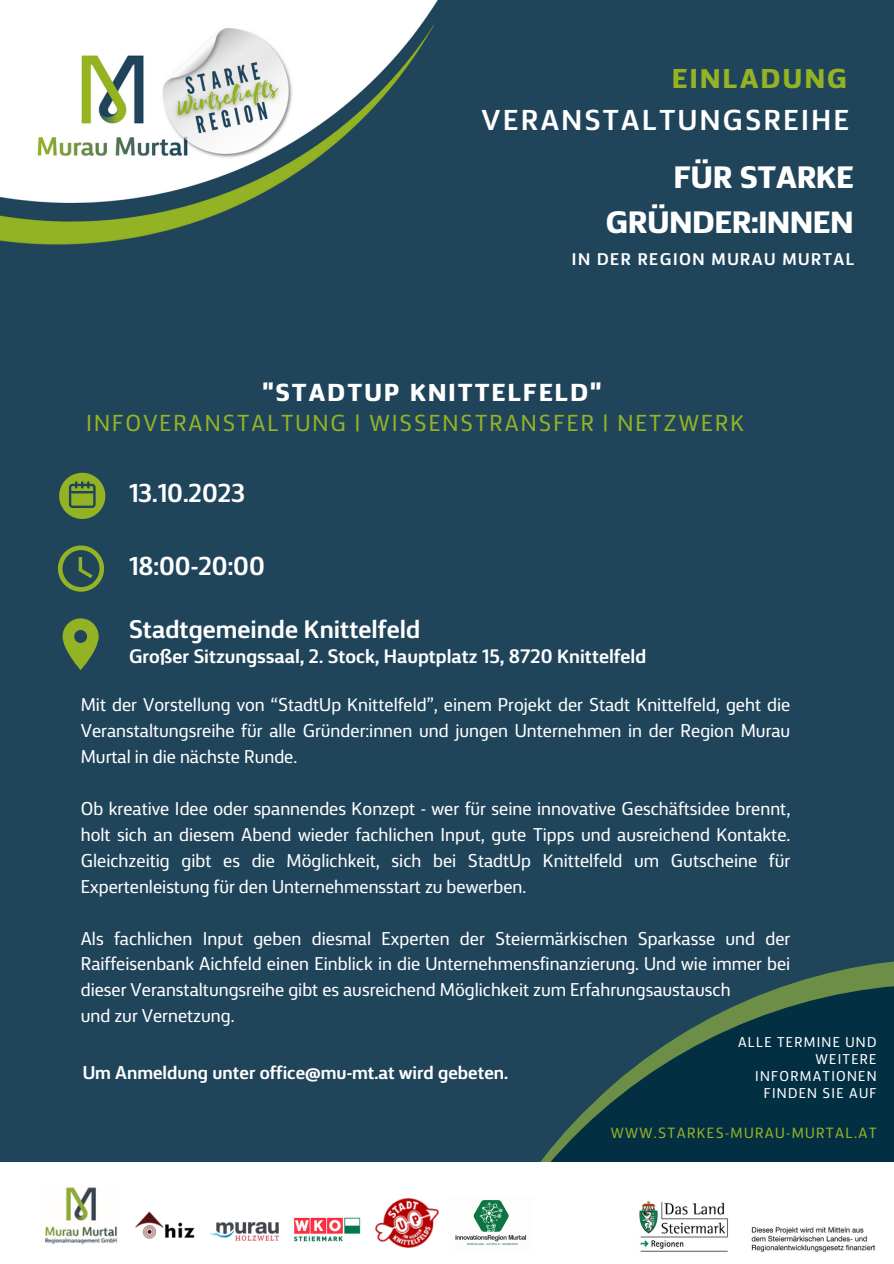
<style>
.page{position:relative;width:894px;height:1264px;background:#fff}
.page>*{position:absolute;margin:0;border:0;box-sizing:border-box;transform-origin:0 0}
.t1{font:800 31.35px "FS Silas Sans";color:#fff}
.t2{font:700 29.1px "FS Silas Sans";letter-spacing:.085em;color:#fff}
.t3{font:800 27.6px "FS Silas Sans";letter-spacing:.085em;color:#94b324}
.t4{font:700 26.25px "FS Silas Sans";color:#fff}
.t5{font:700 25.65px "FS Silas Sans";color:#fff}
.t6{font:800 24.9px "FS Silas Sans";letter-spacing:.085em;color:#fff}
.t7{font:23.4px "FS Silas Sans";letter-spacing:.085em;color:#94b324}
.t8{font:700 19.65px "FS Silas Sans";color:#fff}
.t9{font:18.75px/26px "FS Silas Sans";color:#fff;text-align:justify}
.t10{font:700 18.75px "FS Silas Sans";color:#fff}
.t11{font:700 17.1px "FS Silas Sans";letter-spacing:.085em;color:#fff}
.t12{font:15px "FS Silas Sans";letter-spacing:.085em;color:#94b324}
.t13{font:14.4px/17px "FS Silas Sans";letter-spacing:.085em;color:#fff;text-align:right}
</style>
<div class="page">
<div style="left:0;top:0;width:893px;height:1263px;background:#20455b"></div>
<svg style="left:540px;top:961px;width:353px;height:201px;fill:#032f43"></svg>
<svg style="left:58px;top:545px;width:46px;height:46px"></svg>
<svg style="left:63px;top:618px;width:36px;height:52px"></svg>
<svg style="left:59px;top:473px;width:46px;height:46px"></svg>
<div style="left:0;top:1162px;width:893px;height:101px;background:#fff"></div>
<img style="left:639px;top:1201px;width:237px;height:51px">
<img style="left:0;top:0;width:438px;height:245px">
<img style="left:46px;top:1187px;width:71px;height:58px">
<img style="left:135px;top:1211px;width:226px;height:31px">
<img style="left:375px;top:1198px;width:63px;height:49px">
<img style="left:455px;top:1200px;width:72px;height:46px">
<p class="t3" style="left:672px;top:67px;width:176px">EINLADUNG</p>
<p class="t2" style="left:481px;top:108px;width:369px">VERANSTALTUNGSREIHE</p>
<p class="t1" style="left:673px;top:164px;width:181px">FÜR STARKE</p>
<p class="t1" style="left:605px;top:209px;width:249px">GRÜNDER:INNEN</p>
<p class="t11" style="left:571px;top:252px;width:284px">IN DER REGION MURAU MURTAL</p>
<p class="t6" style="left:263px;top:382px;width:340px">"STADTUP KNITTELFELD"</p>
<p class="t7" style="left:86px;top:413px;width:659px">INFOVERANSTALTUNG | WISSENSTRANSFER | NETZWERK</p>
<p class="t4" style="left:129px;top:483px;width:117px">13.10.2023</p>
<p class="t4" style="left:129px;top:555px;width:137px">18:00-20:00</p>
<p class="t5" style="left:129px;top:618px;width:292px">Stadtgemeinde Knittelfeld</p>
<p class="t8" style="left:129px;top:648px;width:518px">Großer Sitzungssaal, 2. Stock, Hauptplatz 15, 8720 Knittelfeld</p>
<p class="t9" style="left:81px;top:693px;width:711px">Mit der Vorstellung von “StadtUp Knittelfeld”, einem Projekt der Stadt Knittelfeld, geht die Veranstaltungsreihe für alle Gründer:innen und jungen Unternehmen in der Region Murau Murtal in die nächste Runde.</p>
<p class="t9" style="left:81px;top:797px;width:711px">Ob kreative Idee oder spannendes Konzept - wer für seine innovative Geschäftsidee brennt, holt sich an diesem Abend wieder fachlichen Input, gute Tipps und ausreichend Kontakte.<br>Gleichzeitig gibt es die Möglichkeit, sich bei StadtUp Knittelfeld um Gutscheine für Expertenleistung für den Unternehmensstart zu bewerben.</p>
<p class="t9" style="left:81px;top:926px;width:711px">Als fachlichen Input geben diesmal Experten der Steiermärkischen Sparkasse und der Raiffeisenbank Aichfeld einen Einblick in die Unternehmensfinanzierung. Und wie immer bei dieser Veranstaltungsreihe gibt es ausreichend Möglichkeit zum Erfahrungsaustausch</p>
<p class="t9" style="left:81px;top:1004px;width:155px">und zur Vernetzung.</p>
<p class="t10" style="left:83px;top:1064px;width:427px">Um Anmeldung unter office@mu-mt.at wird gebeten.</p>
<p class="t13" style="left:737px;top:1035px;width:140px">ALLE TERMINE UND<br>WEITERE<br>INFORMATIONEN<br>FINDEN SIE AUF</p>
<p class="t12" style="left:610px;top:1126px;width:267px">WWW.STARKES-MURAU-MURTAL.AT</p>
</div>
